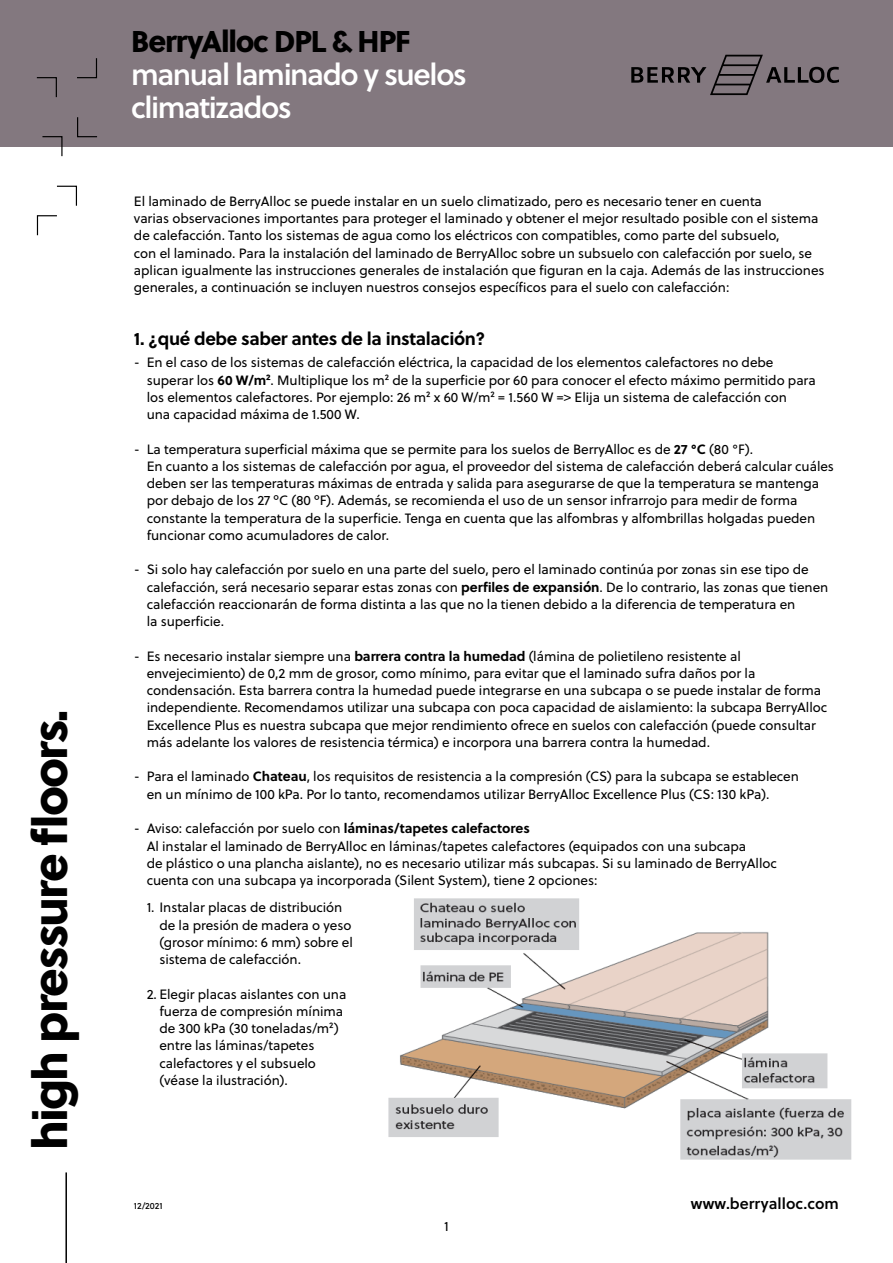
<style>
.page{position:relative;width:893px;height:1263px;background:#fff}
.page>*{position:absolute;margin:0;border:0;box-sizing:border-box;transform-origin:0 0}
.t1{font:48px "Soleil Xb";letter-spacing:-.04em;color:#000}
.t2{font:30px/33px "Soleil Sb";letter-spacing:-.05em;color:#fff}
.t3{font:30px "Soleil Xb";letter-spacing:-.04em;color:#000}
.t4{font:700 18px "Soleil";letter-spacing:-.02em;color:#000}
.t5{font:15.6px "Soleil Sb";color:#000}
.t6{font:13.5px/17.2px "Soleil";letter-spacing:-.005em;color:#000}
.t7{font:9px "Soleil Bk";color:#000}
.s1{font-weight:700}
</style>
<div class="page">
<img style="left:388px;top:898px;width:464px;height:262px">
<div style="left:0;top:0;width:893px;height:147px;background:#83787f"></div>
<svg style="left:631px;top:55px;width:208px;height:40px"></svg>
<svg style="left:77px;top:117px;width:20px;height:21px"></svg>
<svg style="left:77px;top:58px;width:21px;height:21px"></svg>
<svg style="left:57px;top:185px;width:20px;height:21px"></svg>
<svg style="left:42px;top:136px;width:21px;height:21px"></svg>
<svg style="left:36px;top:77px;width:21px;height:21px"></svg>
<svg style="left:36px;top:215px;width:21px;height:21px"></svg>
<hr style="left:65px;top:1172px;width:2px;height:91px;background:#000">
<h1 class="t1" style="left:12px;top:1149px;width:441px;rotate:-90deg">high pressure floors.</h1>
<h2 class="t3" style="left:131px;top:17px;width:281px">BerryAlloc DPL &amp; HPF</h2>
<h2 class="t2" style="left:131px;top:56px;width:337px">manual laminado y suelos climatizados</h2>
<p class="t6" style="left:134px;top:192px;width:692px">El laminado de BerryAlloc se puede instalar en un suelo climatizado, pero es necesario tener en cuenta<br>varias observaciones importantes para proteger el laminado y obtener el mejor resultado posible con el sistema de calefacción. Tanto los sistemas de agua como los eléctricos con compatibles, como parte del subsuelo,<br>con el laminado. Para la instalación del laminado de BerryAlloc sobre un subsuelo con calefacción por suelo, se aplican igualmente las instrucciones generales de instalación que figuran en la caja. Además de las instrucciones generales, a continuación se incluyen nuestros consejos específicos para el suelo con calefacción:</p>
<h3 class="t4" style="left:134px;top:325px;width:353px">1. ¿qué debe saber antes de la instalación?</h3>
<p class="t6" style="left:147px;top:354px;width:670px;text-indent:-13px">- En el caso de los sistemas de calefacción eléctrica, la capacidad de los elementos calefactores no debe superar los <span class="s1">60 W/m²</span>. Multiplique los m² de la superficie por 60 para conocer el efecto máximo permitido para los elementos calefactores. Por ejemplo: 26 m² x 60 W/m² = 1.560 W =&gt; Elija un sistema de calefacción con<br>una capacidad máxima de 1.500 W.</p>
<p class="t6" style="left:147px;top:440px;width:689px;text-indent:-13px">- La temperatura superficial máxima que se permite para los suelos de BerryAlloc es de <span class="s1">27 °C</span> (80 °F).<br>En cuanto a los sistemas de calefacción por agua, el proveedor del sistema de calefacción deberá calcular cuáles deben ser las temperaturas máximas de entrada y salida para asegurarse de que la temperatura se mantenga por debajo de los 27 ºC (80 ºF). Además, se recomienda el uso de un sensor infrarrojo para medir de forma constante la temperatura de la superficie. Tenga en cuenta que las alfombras y alfombrillas holgadas pueden funcionar como acumuladores de calor.</p>
<p class="t6" style="left:147px;top:561px;width:683px;text-indent:-13px">- Si solo hay calefacción por suelo en una parte del suelo, pero el laminado continúa por zonas sin ese tipo de calefacción, será necesario separar estas zonas con <span class="s1">perfiles de expansión</span>. De lo contrario, las zonas que tienen calefacción reaccionarán de forma distinta a las que no la tienen debido a la diferencia de temperatura en<br>la superficie.</p>
<p class="t6" style="left:147px;top:647px;width:682px;text-indent:-13px">- Es necesario instalar siempre una <span class="s1">barrera contra la humedad</span> (lámina de polietileno resistente al envejecimiento) de 0,2 mm de grosor, como mínimo, para evitar que el laminado sufra daños por la condensación. Esta barrera contra la humedad puede integrarse en una subcapa o se puede instalar de forma independiente. Recomendamos utilizar una subcapa con poca capacidad de aislamiento: la subcapa BerryAlloc Excellence Plus es nuestra subcapa que mejor rendimiento ofrece en suelos con calefacción (puede consultar más adelante los valores de resistencia térmica) e incorpora una barrera contra la humedad.</p>
<p class="t6" style="left:147px;top:768px;width:654px;text-indent:-13px">- Para el laminado <span class="s1">Chateau</span>, los requisitos de resistencia a la compresión (CS) para la subcapa se establecen en un mínimo de 100 kPa. Por lo tanto, recomendamos utilizar BerryAlloc Excellence Plus (CS: 130 kPa).</p>
<p class="t6" style="left:147px;top:819px;width:632px;text-indent:-13px">- Aviso: calefacción por suelo con <span class="s1">láminas/tapetes calefactores<br></span>Al instalar el laminado de BerryAlloc en láminas/tapetes calefactores (equipados con una subcapa<br>de plástico o una plancha aislante), no es necesario utilizar más subcapas. Si su laminado de BerryAlloc cuenta con una subcapa ya incorporada (Silent System), tiene 2 opciones:</p>
<p class="t6" style="left:159px;top:898px;width:195px;text-indent:-13px">1. Instalar placas de distribución de la presión de madera o yeso (grosor mínimo: 6 mm) sobre el sistema de calefacción.</p>
<p class="t6" style="left:159px;top:985px;width:188px;text-indent:-13px">2. Elegir placas aislantes con una fuerza de compresión mínima de 300 kPa (30 toneladas/m²) entre las láminas/tapetes calefactores y el subsuelo (véase la ilustración).</p>
<p class="t7" style="left:134px;top:1199px;width:30px">12/2021</p>
<p class="t6" style="left:444px;top:1217px;width:6px">1</p>
<p class="t5" style="left:691px;top:1191px;width:150px">www.berryalloc.com</p>
</div>
